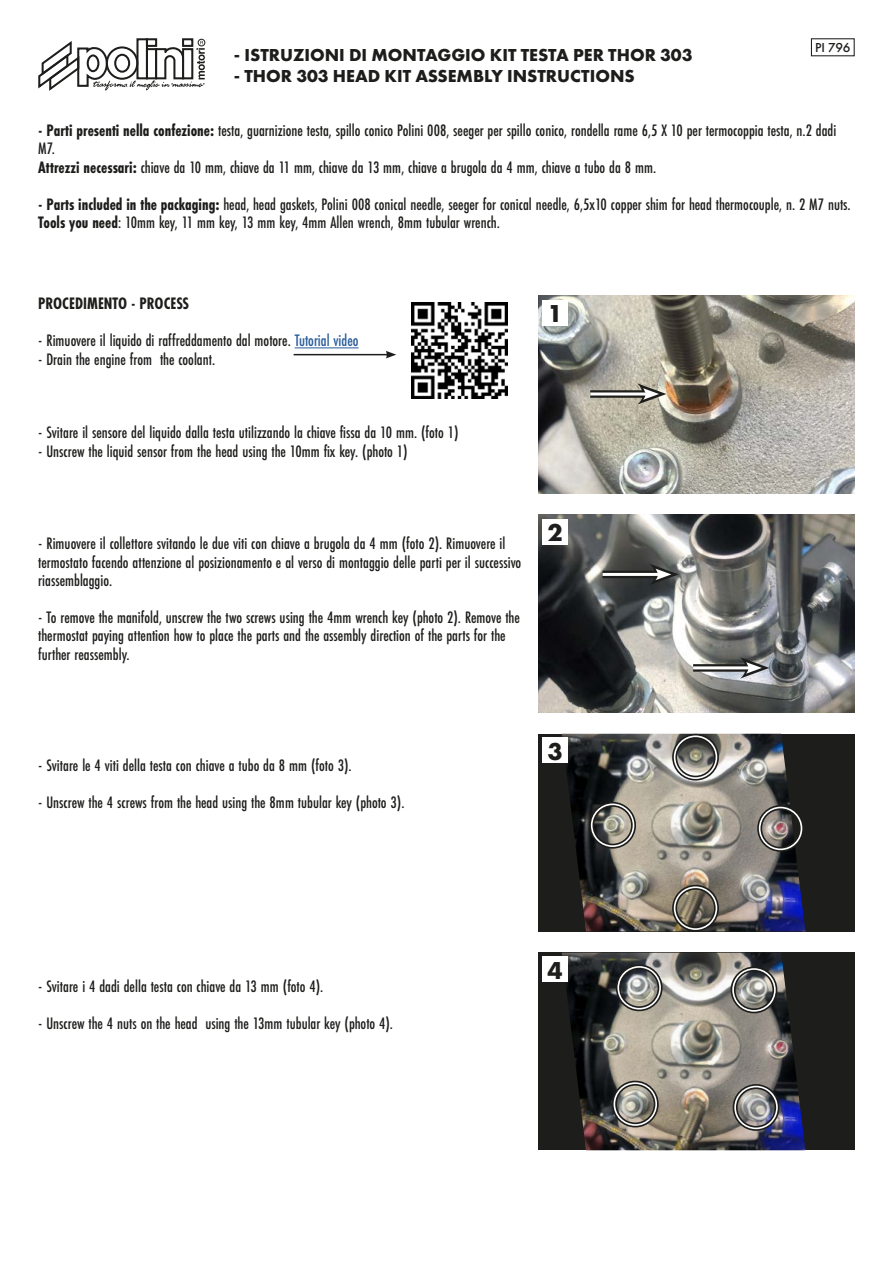
<style>
.page{position:relative;width:893px;height:1263px;background:#fff}
.page>*{position:absolute;margin:0;border:0;box-sizing:border-box;transform-origin:0 0}
.t1{font:700 25.35px "Futura PT";color:#1d1d1b}
.t2{font:700 18px "Futura PT";color:#1d1d1b}
.t3{font:500 17.25px/18.5px "Futura PT Cond";color:#1d1d1b}
.t4{font:700 17.25px "Futura PT Cond";color:#1d1d1b}
.t5{font:500 13.5px "Futura PT";color:#1d1d1b}
.s1{font-weight:700}
.s2{color:#275b9b}
</style>
<div class="page">
<hr style="left:295px;top:347px;width:64px;height:1px;background:#275b9b">
<div style="left:146px;top:38px;width:11px;height:9px;border:2px solid #1d1d1b"></div>
<svg style="left:38px;top:39px;width:167px;height:52px"></svg>
<div style="left:538px;top:734px;width:317px;height:197px;background:#1d1d1b"></div>
<img style="left:562px;top:734px;width:243px;height:197px">
<div style="left:542px;top:738px;width:26px;height:25px;background:#fff"></div>
<img style="left:538px;top:296px;width:317px;height:197px">
<div style="left:542px;top:300px;width:26px;height:25px;background:#fff"></div>
<img style="left:538px;top:515px;width:317px;height:197px">
<div style="left:542px;top:519px;width:26px;height:25px;background:#fff"></div>
<img style="left:411px;top:302px;width:96px;height:96px">
<hr style="left:294px;top:354px;width:94px;height:1px;background:#1d1d1b">
<svg style="left:386px;top:351px;width:10px;height:7px"></svg>
<svg style="left:693px;top:664px;width:47px;height:8px"></svg>
<hr style="left:693px;top:666px;width:58px;height:3px;background:#fff">
<svg style="left:740px;top:657px;width:29px;height:21px"></svg>
<div style="left:603px;top:571px;width:59px;height:7px;background:#252523"></div>
<hr style="left:603px;top:573px;width:58px;height:3px;background:#fff">
<svg style="left:650px;top:564px;width:29px;height:21px"></svg>
<svg style="left:590px;top:390px;width:47px;height:8px"></svg>
<hr style="left:590px;top:392px;width:59px;height:3px;background:#fff">
<svg style="left:637px;top:383px;width:29px;height:22px"></svg>
<div style="left:672px;top:734px;width:47px;height:47px;border:5px solid #1d1d1b;border-radius:50%"></div>
<div style="left:674px;top:735px;width:43px;height:44px;border:2px solid #fff;border-radius:50%"></div>
<div style="left:757px;top:805px;width:47px;height:47px;border:5px solid #1d1d1b;border-radius:50%"></div>
<div style="left:759px;top:807px;width:43px;height:43px;border:2px solid #fff;border-radius:50%"></div>
<div style="left:589px;top:802px;width:47px;height:47px;border:5px solid #1d1d1b;border-radius:50%"></div>
<div style="left:591px;top:803px;width:43px;height:44px;border:2px solid #fff;border-radius:50%"></div>
<div style="left:672px;top:885px;width:47px;height:46px;border:5px solid #1d1d1b;border-radius:50%"></div>
<div style="left:674px;top:886px;width:43px;height:44px;border:2px solid #fff;border-radius:50%"></div>
<div style="left:538px;top:953px;width:317px;height:197px;background:#1d1d1b"></div>
<img style="left:562px;top:953px;width:243px;height:197px">
<div style="left:542px;top:956px;width:26px;height:26px;background:#fff"></div>
<div style="left:731px;top:966px;width:46px;height:47px;border:5px solid #1d1d1b;border-radius:50%"></div>
<div style="left:732px;top:968px;width:44px;height:44px;border:2px solid #fff;border-radius:50%"></div>
<div style="left:733px;top:1084px;width:46px;height:47px;border:5px solid #1d1d1b;border-radius:50%"></div>
<div style="left:734px;top:1086px;width:44px;height:43px;border:2px solid #fff;border-radius:50%"></div>
<div style="left:616px;top:964px;width:47px;height:47px;border:5px solid #1d1d1b;border-radius:50%"></div>
<div style="left:617px;top:966px;width:44px;height:43px;border:2px solid #fff;border-radius:50%"></div>
<div style="left:612px;top:1081px;width:47px;height:46px;border:5px solid #1d1d1b;border-radius:50%"></div>
<div style="left:614px;top:1082px;width:43px;height:44px;border:2px solid #fff;border-radius:50%"></div>
<p class="t2" style="left:234px;top:43px;width:460px">- ISTRUZIONI DI MONTAGGIO KIT TESTA PER THOR 303</p>
<p class="t2" style="left:234px;top:65px;width:402px">- THOR 303 HEAD KIT ASSEMBLY INSTRUCTIONS</p>
<p class="t5" style="left:815px;top:39px;width:37px">PI 796</p>
<p class="t3" style="left:38px;top:121px;width:800px"><span class="s1">- Parti presenti nella confezione:</span> testa, guarnizione testa, spillo conico Polini 008, seeger per spillo conico, rondella rame 6,5 X 10 per termocoppia testa, n.2 dadi<br>M7.<br><span class="s1">Attrezzi necessari:</span> chiave da 10 mm, chiave da 11 mm, chiave da 13 mm, chiave a brugola da 4 mm, chiave a tubo da 8 mm.</p>
<p class="t3" style="left:38px;top:195px;width:814px"><span class="s1">- Parts included in the packaging:</span> head, head gaskets, Polini 008 conical needle, seeger for conical needle, 6,5x10 copper shim for head thermocouple, n. 2 M7 nuts.<br><span class="s1">Tools you need</span>: 10mm key, 11 mm key, 13 mm key, 4mm Allen wrench, 8mm tubular wrench.</p>
<p class="t4" style="left:38px;top:294px;width:152px">PROCEDIMENTO - PROCESS</p>
<p class="t3" style="left:38px;top:331px;width:322px">- Rimuovere il liquido di raffreddamento dal motore. <span class="s2">Tutorial video</span></p>
<p class="t3" style="left:38px;top:350px;width:178px">- Drain the engine from the coolant.</p>
<p class="t3" style="left:38px;top:423px;width:422px">- Svitare il sensore del liquido dalla testa utilizzando la chiave fissa da 10 mm. (foto 1)</p>
<p class="t3" style="left:38px;top:442px;width:371px">- Unscrew the liquid sensor from the head using the 10mm fix key. (photo 1)</p>
<p class="t3" style="left:38px;top:534px;width:485px">- Rimuovere il collettore svitando le due viti con chiave a brugola da 4 mm (foto 2). Rimuovere il termostato facendo attenzione al posizionamento e al verso di montaggio delle parti per il successivo riassemblaggio.</p>
<p class="t3" style="left:38px;top:608px;width:483px">- To remove the manifold, unscrew the two screws using the 4mm wrench key (photo 2). Remove the thermostat paying attention how to place the parts and the assembly direction of the parts for the further reassembly.</p>
<h1 class="t1" style="left:548px;top:297px;width:17px">1</h1>
<h1 class="t1" style="left:548px;top:516px;width:17px">2</h1>
<p class="t3" style="left:38px;top:756px;width:315px">- Svitare le 4 viti della testa con chiave a tubo da 8 mm (foto 3).</p>
<p class="t3" style="left:38px;top:792px;width:368px">- Unscrew the 4 screws from the head using the 8mm tubular key (photo 3).</p>
<h1 class="t1" style="left:548px;top:735px;width:17px">3</h1>
<p class="t3" style="left:38px;top:977px;width:287px">- Svitare i 4 dadi della testa con chiave da 13 mm (foto 4).</p>
<p class="t3" style="left:38px;top:1014px;width:356px">- Unscrew the 4 nuts on the head using the 13mm tubular key (photo 4).</p>
<h1 class="t1" style="left:548px;top:954px;width:17px">4</h1>
</div>
